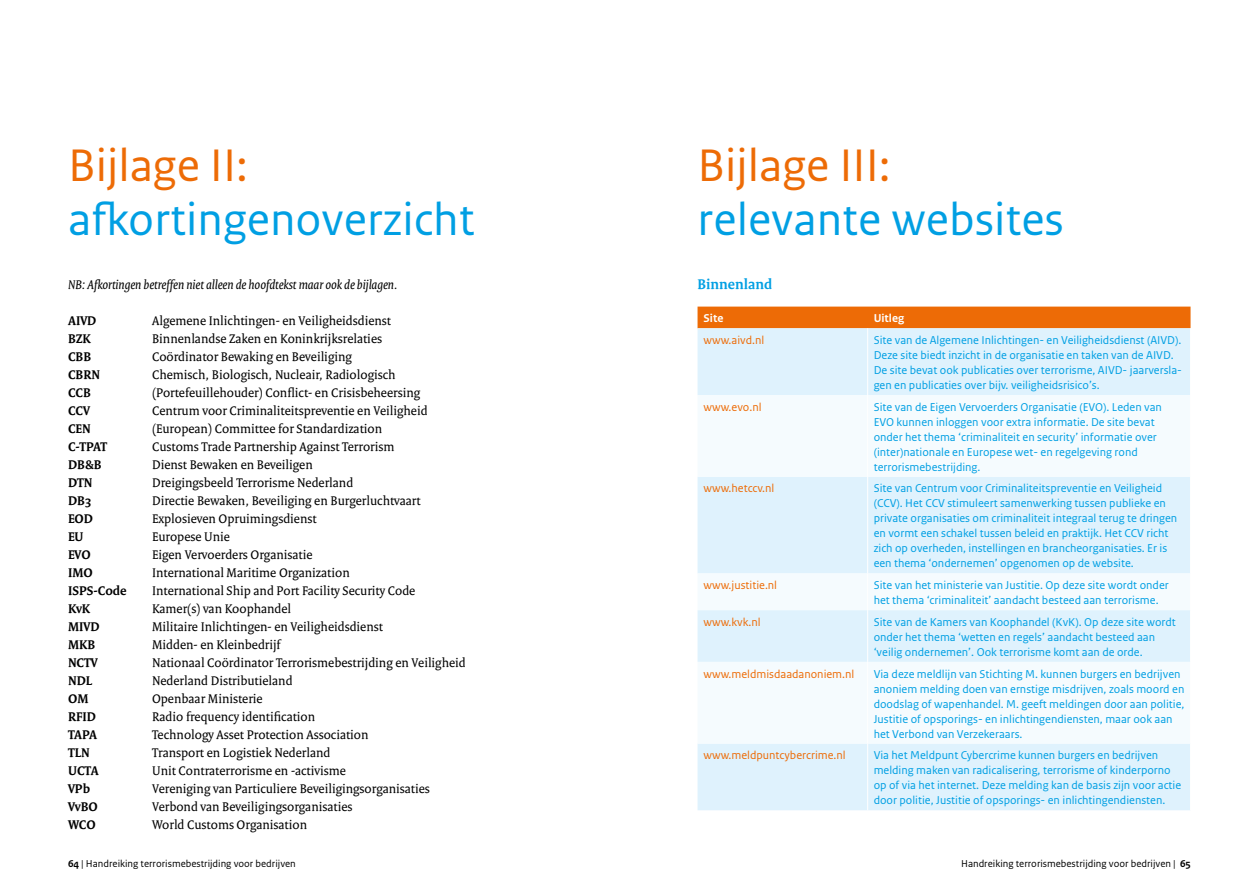
<style>
.page{position:relative;width:1259px;height:893px;background:#fff}
.page>*{position:absolute;margin:0;border:0;box-sizing:border-box;transform-origin:0 0}
.t1{font:48px "Rijksoverheid Sans Text";color:#009fe3}
.t2{font:48px "Rijksoverheid Sans Text";color:#ed6b06}
.t3{font:700 15px "Rijksoverheid Serif";color:#009fe3}
.t4{font:13.5px "Rijksoverheid Serif";color:#000}
.t5{font:700 13.5px "Rijksoverheid Serif";color:#000}
.t6{font:italic 13.5px "Rijksoverheid Serif";color:#000}
.t7{font:12px/15px "Rijksoverheid Sans Text";color:#009fe3}
.t8{font:12px "Rijksoverheid Sans Text";color:#ed6b06}
.t9{font:700 12px "Rijksoverheid Sans Text";color:#fff}
.t10{font:10.5px "Rijksoverheid Sans Text";color:#000}
.s1{font-weight:700}
</style>
<div class="page">
<div style="left:697px;top:307px;width:493px;height:21px;background:#ed6b06"></div>
<div style="left:697px;top:328px;width:493px;height:482px;background:#dff2fd"></div>
<svg style="left:697px;top:395px;width:493px;height:349px;fill:#f5fbfe"></svg>
<hr style="left:867px;top:328px;width:1px;height:67px;background:#fff">
<hr style="left:867px;top:395px;width:1px;height:82px;background:#fff">
<hr style="left:867px;top:477px;width:1px;height:96px;background:#fff">
<hr style="left:867px;top:573px;width:1px;height:37px;background:#fff">
<hr style="left:867px;top:610px;width:1px;height:52px;background:#fff">
<hr style="left:867px;top:662px;width:1px;height:82px;background:#fff">
<hr style="left:867px;top:744px;width:1px;height:66px;background:#fff">
<h1 class="t2" style="left:68px;top:137px;width:181px">Bijlage II:</h1>
<h1 class="t1" style="left:68px;top:191px;width:408px">afkortingenoverzicht</h1>
<p class="t6" style="left:68px;top:276px;width:331px">NB: Afkortingen betreffen niet alleen de hoofdtekst maar ook de bijlagen.</p>
<p class="t5" style="left:68px;top:312px;width:30px">AIVD</p>
<p class="t4" style="left:152px;top:312px;width:240px">Algemene Inlichtingen- en Veiligheidsdienst</p>
<p class="t5" style="left:68px;top:330px;width:24px">BZK</p>
<p class="t4" style="left:152px;top:330px;width:231px">Binnenlandse Zaken en Koninkrijksrelaties</p>
<p class="t5" style="left:68px;top:348px;width:25px">CBB</p>
<p class="t4" style="left:152px;top:348px;width:201px">Coördinator Bewaking en Beveiliging</p>
<p class="t5" style="left:68px;top:366px;width:34px">CBRN</p>
<p class="t4" style="left:152px;top:366px;width:245px">Chemisch, Biologisch, Nucleair, Radiologisch</p>
<p class="t5" style="left:68px;top:384px;width:24px">CCB</p>
<p class="t4" style="left:152px;top:384px;width:270px">(Portefeuillehouder) Conflict- en Crisisbeheersing</p>
<p class="t5" style="left:68px;top:402px;width:24px">CCV</p>
<p class="t4" style="left:152px;top:402px;width:277px">Centrum voor Criminaliteitspreventie en Veiligheid</p>
<p class="t5" style="left:68px;top:420px;width:24px">CEN</p>
<p class="t4" style="left:152px;top:420px;width:232px">(European) Committee for Standardization</p>
<p class="t5" style="left:68px;top:438px;width:41px">C-TPAT</p>
<p class="t4" style="left:152px;top:438px;width:244px">Customs Trade Partnership Against Terrorism</p>
<p class="t5" style="left:68px;top:456px;width:35px">DB&amp;B</p>
<p class="t4" style="left:152px;top:456px;width:162px">Dienst Bewaken en Beveiligen</p>
<p class="t5" style="left:68px;top:474px;width:26px">DTN</p>
<p class="t4" style="left:152px;top:474px;width:203px">Dreigingsbeeld Terrorisme Nederland</p>
<p class="t5" style="left:68px;top:492px;width:25px">DB3</p>
<p class="t4" style="left:152px;top:492px;width:270px">Directie Bewaken, Beveiliging en Burgerluchtvaart</p>
<p class="t5" style="left:68px;top:510px;width:27px">EOD</p>
<p class="t4" style="left:152px;top:510px;width:166px">Explosieven Opruimingsdienst</p>
<p class="t5" style="left:68px;top:528px;width:17px">EU</p>
<p class="t4" style="left:152px;top:528px;width:79px">Europese Unie</p>
<p class="t5" style="left:68px;top:546px;width:24px">EVO</p>
<p class="t4" style="left:152px;top:546px;width:162px">Eigen Vervoerders Organisatie</p>
<p class="t5" style="left:68px;top:564px;width:26px">IMO</p>
<p class="t4" style="left:152px;top:564px;width:199px">International Maritime Organization</p>
<p class="t5" style="left:68px;top:582px;width:60px">ISPS-Code</p>
<p class="t4" style="left:152px;top:582px;width:265px">International Ship and Port Facility Security Code</p>
<p class="t5" style="left:68px;top:600px;width:23px">KvK</p>
<p class="t4" style="left:152px;top:600px;width:141px">Kamer(s) van Koophandel</p>
<p class="t5" style="left:68px;top:618px;width:33px">MIVD</p>
<p class="t4" style="left:152px;top:618px;width:232px">Militaire Inlichtingen- en Veiligheidsdienst</p>
<p class="t5" style="left:68px;top:636px;width:29px">MKB</p>
<p class="t4" style="left:152px;top:636px;width:130px">Midden- en Kleinbedrijf</p>
<p class="t5" style="left:68px;top:654px;width:31px">NCTV</p>
<p class="t4" style="left:152px;top:654px;width:315px">Nationaal Coördinator Terrorismebestrijding en Veiligheid</p>
<p class="t5" style="left:68px;top:672px;width:26px">NDL</p>
<p class="t4" style="left:152px;top:672px;width:142px">Nederland Distributieland</p>
<p class="t5" style="left:68px;top:690px;width:22px">OM</p>
<p class="t4" style="left:152px;top:690px;width:112px">Openbaar Ministerie</p>
<p class="t5" style="left:68px;top:708px;width:29px">RFID</p>
<p class="t4" style="left:152px;top:708px;width:165px">Radio frequency identification</p>
<p class="t5" style="left:68px;top:726px;width:31px">TAPA</p>
<p class="t4" style="left:152px;top:726px;width:218px">Technology Asset Protection Association</p>
<p class="t5" style="left:68px;top:744px;width:23px">TLN</p>
<p class="t4" style="left:152px;top:744px;width:180px">Transport en Logistiek Nederland</p>
<p class="t5" style="left:68px;top:762px;width:32px">UCTA</p>
<p class="t4" style="left:152px;top:762px;width:195px">Unit Contraterrorisme en -activisme</p>
<p class="t5" style="left:68px;top:780px;width:24px">VPb</p>
<p class="t4" style="left:152px;top:780px;width:279px">Vereniging van Particuliere Beveiligingsorganisaties</p>
<p class="t5" style="left:68px;top:798px;width:31px">VvBO</p>
<p class="t4" style="left:152px;top:798px;width:202px">Verbond van Beveiligingsorganisaties</p>
<p class="t5" style="left:68px;top:816px;width:29px">WCO</p>
<p class="t4" style="left:152px;top:816px;width:156px">World Customs Organisation</p>
<h1 class="t2" style="left:697px;top:137px;width:195px">Bijlage III:</h1>
<h1 class="t1" style="left:697px;top:191px;width:368px">relevante websites</h1>
<p class="t3" style="left:697px;top:275px;width:76px">Binnenland</p>
<p class="t9" style="left:703px;top:312px;width:21px">Site</p>
<p class="t9" style="left:873px;top:312px;width:32px">Uitleg</p>
<p class="t8" style="left:703px;top:333px;width:62px">www.aivd.nl</p>
<p class="t7" style="left:873px;top:333px;width:310px">Site van de Algemene Inlichtingen- en Veiligheidsdienst (AIVD).<br>Deze site biedt inzicht in de organisatie en taken van de AIVD.<br>De site bevat ook publicaties over terrorisme, AIVD- jaarversla&shy;gen en publicaties over bijv. veiligheidsrisico’s.</p>
<p class="t8" style="left:703px;top:400px;width:60px">www.evo.nl</p>
<p class="t7" style="left:873px;top:399px;width:290px">Site van de Eigen Vervoerders Organisatie (EVO). Leden van EVO kunnen inloggen voor extra informatie. De site bevat onder het thema ‘criminaliteit en security’ informatie over (inter)nationale en Europese wet- en regelgeving rond terrorismebestrijding.</p>
<p class="t8" style="left:703px;top:482px;width:72px">www.hetccv.nl</p>
<p class="t7" style="left:873px;top:481px;width:305px">Site van Centrum voor Criminaliteitspreventie en Veiligheid (CCV). Het CCV stimuleert samenwerking tussen publieke en private organisaties om criminaliteit integraal terug te dringen en vormt een schakel tussen beleid en praktijk. Het CCV richt zich op overheden, instellingen en brancheorganisaties. Er is een thema ‘ondernemen’ opgenomen op de website.</p>
<p class="t8" style="left:703px;top:578px;width:75px">www.justitie.nl</p>
<p class="t7" style="left:873px;top:578px;width:297px">Site van het ministerie van Justitie. Op deze site wordt onder het thema ‘criminaliteit’ aandacht besteed aan terrorisme.</p>
<p class="t8" style="left:703px;top:615px;width:59px">www.kvk.nl</p>
<p class="t7" style="left:873px;top:615px;width:304px">Site van de Kamers van Koophandel (KvK). Op deze site wordt onder het thema ‘wetten en regels’ aandacht besteed aan ‘veilig ondernemen’. Ook terrorisme komt aan de orde.</p>
<p class="t8" style="left:703px;top:667px;width:152px">www.meldmisdaadanoniem.nl</p>
<p class="t7" style="left:873px;top:666px;width:312px">Via deze meldlijn van Stichting M. kunnen burgers en bedrijven anoniem melding doen van ernstige misdrijven, zoals moord en doodslag of wapenhandel. M. geeft meldingen door aan politie, Justitie of opsporings- en inlichtingendiensten, maar ook aan het Verbond van Verzekeraars.</p>
<p class="t8" style="left:703px;top:748px;width:144px">www.meldpuntcybercrime.nl</p>
<p class="t7" style="left:873px;top:748px;width:309px">Via het Meldpunt Cybercrime kunnen burgers en bedrijven melding maken van radicalisering, terrorisme of kinderporno op of via het internet. Deze melding kan de basis zijn voor actie door politie, Justitie of opsporings- en inlichtingendiensten.</p>
<p class="t10" style="left:68px;top:858px;width:229px"><span class="s1">64</span> | Handreiking terrorismebestrijding voor bedrijven</p>
<p class="t10" style="left:961px;top:858px;width:231px">Handreiking terrorismebestrijding voor bedrijven | <span class="s1">65</span></p>
</div>
